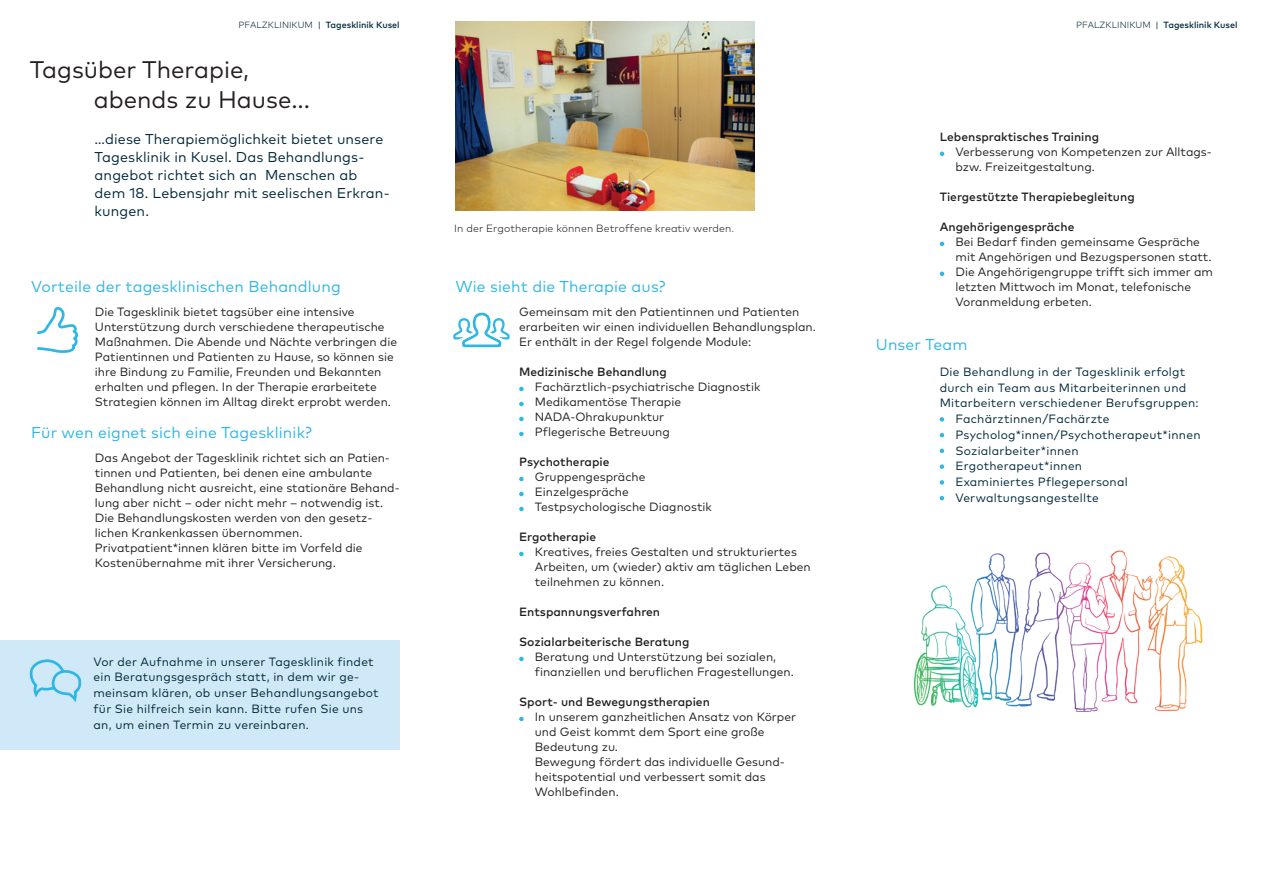
<style>
.page{position:relative;width:1263px;height:893px;background:#fff}
.page>*{position:absolute;margin:0;border:0;box-sizing:border-box;transform-origin:0 0}
.t1{font:24px/30px "Mark OT";color:#231f20}
.t2{font:15.75px "Mark OT";letter-spacing:.01em;color:#2eb6e6}
.t3{font:14.25px/18px "Mark OT";letter-spacing:.01em;color:#002839}
.t4{font:12px/15px "Mark OT";color:#231f20}
.t5{font:12px/15.8px "Mark OT";letter-spacing:.02em;color:#002839}
.t6{font:500 12px "Mark OT";color:#231f20}
.t7{font:300 10.5px "Mark OT";letter-spacing:.01em;color:#231f20}
.t8{font:500 9px "Mark OT";color:#002839}
.s1{font-weight:300}
.s2{font-weight:400}
</style>
<div class="page">
<svg style="left:519px;top:387px;width:5px;height:4px"></svg>
<svg style="left:519px;top:402px;width:5px;height:4px"></svg>
<svg style="left:519px;top:417px;width:5px;height:4px"></svg>
<svg style="left:519px;top:432px;width:5px;height:4px"></svg>
<svg style="left:519px;top:477px;width:5px;height:4px"></svg>
<svg style="left:519px;top:492px;width:5px;height:4px"></svg>
<svg style="left:519px;top:507px;width:5px;height:4px"></svg>
<svg style="left:519px;top:552px;width:5px;height:4px"></svg>
<svg style="left:519px;top:657px;width:5px;height:4px"></svg>
<svg style="left:519px;top:717px;width:5px;height:4px"></svg>
<svg style="left:37px;top:307px;width:41px;height:46px"></svg>
<svg style="left:940px;top:417px;width:4px;height:5px"></svg>
<svg style="left:940px;top:433px;width:4px;height:4px"></svg>
<svg style="left:940px;top:449px;width:4px;height:4px"></svg>
<svg style="left:940px;top:464px;width:4px;height:5px"></svg>
<svg style="left:940px;top:480px;width:4px;height:5px"></svg>
<svg style="left:940px;top:496px;width:4px;height:4px"></svg>
<svg style="left:453px;top:312px;width:57px;height:36px"></svg>
<div style="left:0;top:640px;width:400px;height:109px;background:#cfe9f8"></div>
<svg style="left:30px;top:659px;width:51px;height:43px"></svg>
<svg style="left:940px;top:152px;width:4px;height:4px"></svg>
<svg style="left:940px;top:242px;width:4px;height:4px"></svg>
<svg style="left:940px;top:272px;width:4px;height:4px"></svg>
<img style="left:455px;top:21px;width:300px;height:189px">
<img style="left:913px;top:550px;width:290px;height:162px">
<p class="t8" style="left:238px;top:19px;width:163px"><span class="s1">PFALZKLINIKUM</span> <span class="s2">|</span> Tagesklinik Kusel</p>
<p class="t8" style="left:1076px;top:19px;width:163px"><span class="s1">PFALZKLINIKUM</span> <span class="s2">|</span> Tagesklinik Kusel</p>
<p class="t1" style="left:94px;top:55px;width:218px;text-indent:-64px">Tagsüber Therapie, abends zu Hause...</p>
<p class="t3" style="left:95px;top:130px;width:297px">…diese Therapiemöglichkeit bietet unsere Tagesklinik in Kusel. Das Behandlungs&shy;angebot richtet sich an Menschen ab dem 18. Lebensjahr mit seelischen Erkran&shy;kungen.</p>
<p class="t2" style="left:31px;top:277px;width:311px">Vorteile der tagesklinischen Behandlung</p>
<p class="t4" style="left:95px;top:304px;width:304px">Die Tagesklinik bietet tagsüber eine intensive Unterstützung durch verschiedene therapeutische Maßnahmen. Die Abende und Nächte verbringen die Patientinnen und Patienten zu Hause, so können sie ihre Bindung zu Familie, Freunden und Bekannten erhalten und pflegen. In der Therapie erarbeitete Strategien können im Alltag direkt erprobt werden.</p>
<p class="t2" style="left:31px;top:422px;width:282px">Für wen eignet sich eine Tagesklinik?</p>
<p class="t4" style="left:95px;top:450px;width:306px">Das Angebot der Tagesklinik richtet sich an Patien&shy;tinnen und Patienten, bei denen eine ambulante Behandlung nicht ausreicht, eine stationäre Behand&shy;lung aber nicht – oder nicht mehr – notwendig ist.</p>
<p class="t4" style="left:95px;top:510px;width:279px">Die Behandlungskosten werden von den gesetz&shy;lichen Krankenkassen übernommen.</p>
<p class="t4" style="left:95px;top:540px;width:269px">Privatpatient*innen klären bitte im Vorfeld die<br>Kostenübernahme mit ihrer Versicherung.</p>
<p class="t5" style="left:94px;top:653px;width:287px">Vor der Aufnahme in unserer Tagesklinik findet ein Beratungsgespräch statt, in dem wir ge&shy;meinsam klären, ob unser Behandlungsangebot für Sie hilfreich sein kann. Bitte rufen Sie uns an, um einen Termin zu vereinbaren.</p>
<p class="t7" style="left:454px;top:222px;width:282px">In der Ergotherapie können Betroffene kreativ werden.</p>
<p class="t2" style="left:455px;top:277px;width:212px">Wie sieht die Therapie aus?</p>
<p class="t4" style="left:519px;top:304px;width:298px">Gemeinsam mit den Patientinnen und Patienten erarbeiten wir einen individuellen Behandlungsplan.<br>Er enthält in der Regel folgende Module:</p>
<p class="t6" style="left:519px;top:364px;width:149px">Medizinische Behandlung</p>
<p class="t4" style="left:535px;top:379px;width:227px">Fachärztlich-psychiatrische Diagnostik</p>
<p class="t4" style="left:535px;top:394px;width:148px">Medikamentöse Therapie</p>
<p class="t4" style="left:535px;top:409px;width:131px">NADA-Ohrakupunktur</p>
<p class="t4" style="left:535px;top:424px;width:137px">Pflegerische Betreuung</p>
<p class="t6" style="left:519px;top:454px;width:92px">Psychotherapie</p>
<p class="t4" style="left:535px;top:469px;width:112px">Gruppengespräche</p>
<p class="t4" style="left:535px;top:484px;width:96px">Einzelgespräche</p>
<p class="t4" style="left:535px;top:499px;width:178px">Testpsychologische Diagnostik</p>
<p class="t6" style="left:519px;top:529px;width:78px">Ergotherapie</p>
<p class="t4" style="left:535px;top:544px;width:277px">Kreatives, freies Gestalten und strukturiertes<br>Arbeiten, um (wieder) aktiv am täglichen Leben teilnehmen zu können.</p>
<p class="t6" style="left:519px;top:604px;width:143px">Entspannungsverfahren</p>
<p class="t6" style="left:519px;top:634px;width:172px">Sozialarbeiterische Beratung</p>
<p class="t4" style="left:535px;top:649px;width:260px">Beratung und Unterstützung bei sozialen, finanziellen und beruflichen Fragestellungen.</p>
<p class="t6" style="left:519px;top:694px;width:192px">Sport- und Bewegungstherapien</p>
<p class="t4" style="left:535px;top:709px;width:263px">In unserem ganzheitlichen Ansatz von Körper und Geist kommt dem Sport eine große<br>Bedeutung zu.<br>Bewegung fördert das individuelle Gesund&shy;heitspotential und verbessert somit das<br>Wohlbefinden.</p>
<p class="t6" style="left:940px;top:129px;width:161px">Lebenspraktisches Training</p>
<p class="t4" style="left:955px;top:144px;width:258px">Verbesserung von Kompetenzen zur Alltags&shy;bzw. Freizeitgestaltung.</p>
<p class="t6" style="left:940px;top:189px;width:196px">Tiergestützte Therapiebegleitung</p>
<p class="t6" style="left:940px;top:219px;width:136px">Angehörigengespräche</p>
<p class="t4" style="left:955px;top:234px;width:258px">Bei Bedarf finden gemeinsame Gespräche mit Angehörigen und Bezugspersonen statt.</p>
<p class="t4" style="left:955px;top:264px;width:259px">Die Angehörigengruppe trifft sich immer am letzten Mittwoch im Monat, telefonische<br>Voranmeldung erbeten.</p>
<p class="t2" style="left:876px;top:334px;width:93px">Unser Team</p>
<p class="t5" style="left:940px;top:364px;width:260px">Die Behandlung in der Tagesklinik erfolgt durch ein Team aus Mitarbeiterinnen und<br>Mitarbeitern verschiedener Berufsgruppen:</p>
<p class="t5" style="left:955px;top:411px;width:156px">Fachärztinnen/Fachärzte</p>
<p class="t5" style="left:955px;top:427px;width:247px">Psycholog*innen/Psychotherapeut*innen</p>
<p class="t5" style="left:955px;top:442px;width:125px">Sozialarbeiter*innen</p>
<p class="t5" style="left:955px;top:458px;width:128px">Ergotherapeut*innen</p>
<p class="t5" style="left:955px;top:474px;width:174px">Examiniertes Pflegepersonal</p>
<p class="t5" style="left:955px;top:490px;width:145px">Verwaltungsangestellte</p>
</div>
